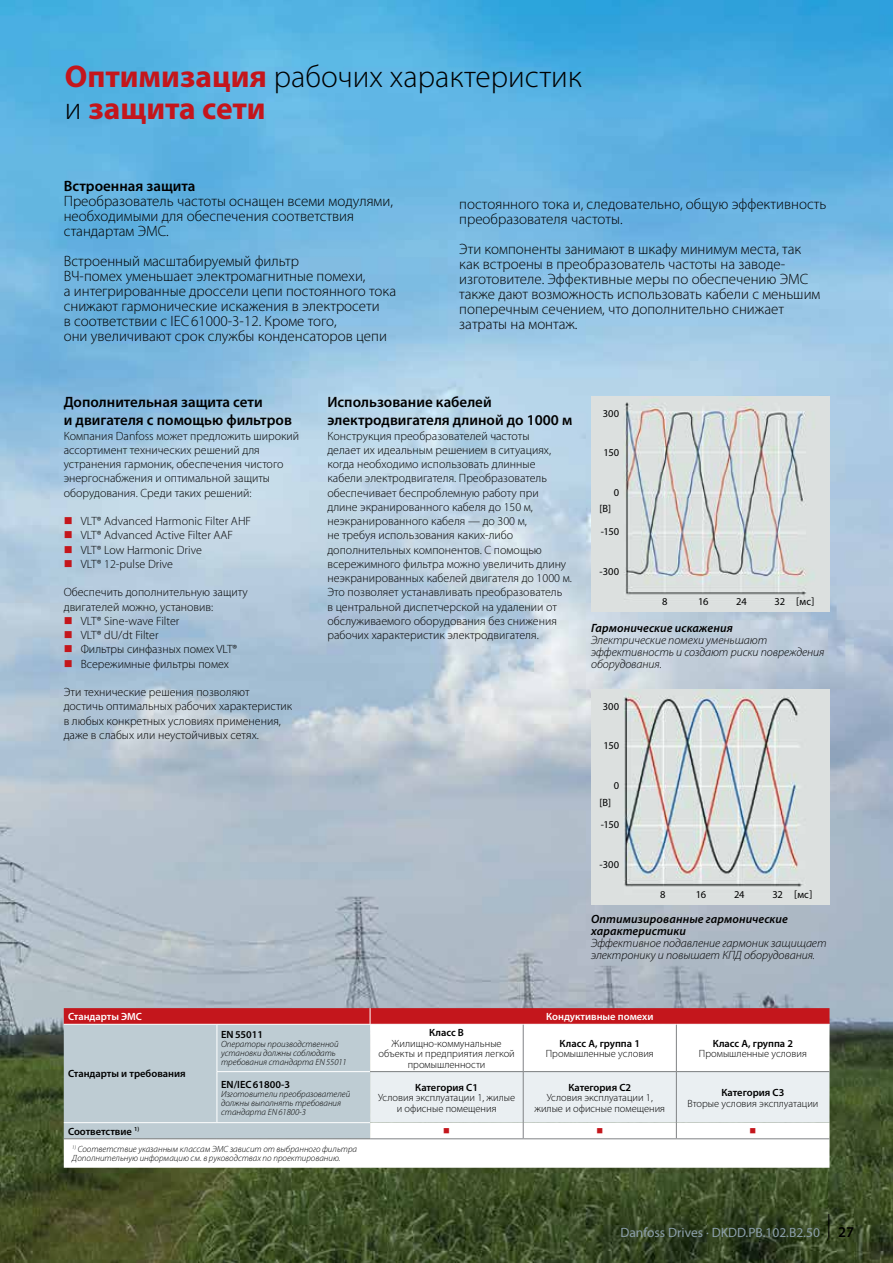
<style>
.page{position:relative;width:893px;height:1263px;background:#fff}
.page>*{position:absolute;margin:0;border:0;box-sizing:border-box;transform-origin:0 0}
.t1{font:700 31.5px/31.5px "Myriad Pro";letter-spacing:-.005em;color:#c4161c}
.t2{font:300 15px/15px "Myriad Pro";color:#000}
.t3{font:600 15px/18px "Myriad Pro";color:#000}
.t4{font:13.5px "Myriad Pro";color:#8b9faa}
.t5{font:300 12px/14.2px "Myriad Pro";color:#000}
.t6{font:italic 300 12px/12px "Myriad Pro";letter-spacing:-.005em;color:#000}
.t7{font:italic 600 12px/12px "Myriad Pro";letter-spacing:.01em;color:#000}
.t8{font:300 10.5px/10.5px "Myriad Pro";color:#000;text-align:center}
.t9{font:600 10.5px "Myriad Pro";color:#000}
.t10{font:10.5px "Myriad Pro";letter-spacing:.005em;color:#000}
.t11{font:600 10.5px "Myriad Pro";color:#fff}
.t12{font:italic 300 9px/9px "Myriad Pro";color:#000}
.t13{font:9px "Wingdings";color:#c4161c}
.s1{font-weight:300;color:#000}
.s2{font-weight:600;font-size:15px;color:#000}
</style>
<div class="page">
<img style="left:0;top:0;width:893px;height:1263px">
<svg style="left:64px;top:1139px;width:765px;height:29px"></svg>
<svg style="left:64px;top:1008px;width:765px;height:130px"></svg>
<hr style="left:64px;top:1138px;width:153px;height:1px;background:#808285">
<hr style="left:217px;top:1138px;width:153px;height:1px;background:#808285">
<hr style="left:370px;top:1138px;width:153px;height:1px;background:#808285">
<hr style="left:523px;top:1138px;width:153px;height:1px;background:#808285">
<hr style="left:676px;top:1138px;width:153px;height:1px;background:#808285">
<hr style="left:217px;top:1072px;width:1px;height:50px;background:#fff">
<hr style="left:64px;top:1122px;width:153px;height:1px;background:#fff">
<hr style="left:217px;top:1122px;width:153px;height:1px;background:#fff">
<img style="left:591px;top:396px;width:238px;height:215px">
<img style="left:591px;top:689px;width:238px;height:216px">
<svg style="left:828px;top:1214px;width:1px;height:25px"></svg>
<svg style="left:65px;top:517px;width:7px;height:7px"></svg>
<svg style="left:65px;top:531px;width:7px;height:7px"></svg>
<svg style="left:65px;top:546px;width:7px;height:7px"></svg>
<svg style="left:65px;top:560px;width:7px;height:7px"></svg>
<svg style="left:65px;top:617px;width:7px;height:7px"></svg>
<svg style="left:65px;top:631px;width:7px;height:7px"></svg>
<svg style="left:65px;top:645px;width:7px;height:7px"></svg>
<svg style="left:65px;top:660px;width:7px;height:7px"></svg>
<h1 class="t1" style="left:65px;top:61px;width:518px">Оптимизация <span class="s1">рабочих характеристик и</span> защита сети</h1>
<p class="t3" style="left:64px;top:177px;width:133px">Встроенная защита</p>
<p class="t2" style="left:64px;top:194px;width:331px">Преобразователь частоты оснащен всеми модулями, необходимыми для обеспечения соответствия стандартам ЭМС.</p>
<p class="t2" style="left:64px;top:254px;width:334px">Встроенный масштабируемый фильтр<br>ВЧ-помех уменьшает электромагнитные помехи,<br>а интегрированные дроссели цепи постоянного тока снижают гармонические искажения в электросети<br>в соответствии с IEC61000-3-12. Кроме того,<br>они увеличивают срок службы конденсаторов цепи</p>
<p class="t2" style="left:459px;top:197px;width:369px">постоянного тока и, следовательно, общую эффективность преобразователя частоты.</p>
<p class="t2" style="left:459px;top:242px;width:363px">Эти компоненты занимают в шкафу минимум места, так как встроены в преобразователь частоты на заводе&shy;изготовителе. Эффективные меры по обеспечению ЭМС также дают возможность использовать кабели с меньшим поперечным сечением, что дополнительно снижает затраты на монтаж.</p>
<p class="t3" style="left:64px;top:393px;width:230px">Дополнительная защита сети<br>и двигателя с помощью фильтров</p>
<p class="t5" style="left:64px;top:429px;width:237px">Компания Danfoss может предложить широкий ассортимент технических решений для устранения гармоник, обеспечения чистого энергоснабжения и оптимальной защиты оборудования. Среди таких решений:</p>
<p class="t5" style="left:81px;top:514px;width:172px">VLT® Advanced Harmonic Filter AHF<br>VLT® Advanced Active Filter AAF<br>VLT® Low Harmonic Drive<br>VLT® 12-pulse Drive</p>
<p class="t5" style="left:64px;top:585px;width:186px">Обеспечить дополнительную защиту</p>
<p class="t5" style="left:64px;top:600px;width:151px">двигателей можно, установив:</p>
<p class="t5" style="left:81px;top:614px;width:100px">VLT® Sine-wave Filter</p>
<p class="t5" style="left:81px;top:628px;width:79px">VLT® dU/dt Filter</p>
<p class="t5" style="left:81px;top:642px;width:158px">Фильтры синфазных помех VLT®</p>
<p class="t5" style="left:81px;top:657px;width:150px">Всережимные фильтры помех</p>
<p class="t5" style="left:64px;top:685px;width:230px">Эти технические решения позволяют достичь оптимальных рабочих характеристик в любых конкретных условиях применения, даже в слабых или неустойчивых сетях.</p>
<p class="t3" style="left:327px;top:393px;width:246px">Использование кабелей электродвигателя длиной до 1000 м</p>
<p class="t5" style="left:327px;top:429px;width:246px">Конструкция преобразователей частоты<br>делает их идеальным решением в ситуациях, когда необходимо использовать длинные кабели электродвигателя. Преобразователь обеспечивает беспроблемную работу при длине экранированного кабеля до 150 м, неэкранированного кабеля — до 300 м,<br>не требуя использования каких-либо дополнительных компонентов. С помощью всережимного фильтра можно увеличить длину неэкранированных кабелей двигателя до 1000 м.<br>Это позволяет устанавливать преобразователь<br>в центральной диспетчерской на удалении от обслуживаемого оборудования без снижения рабочих характеристик электродвигателя.</p>
<p class="t10" style="left:603px;top:407px;width:18px">300</p>
<p class="t10" style="left:604px;top:447px;width:17px">150</p>
<p class="t10" style="left:614px;top:486px;width:7px">0</p>
<p class="t10" style="left:601px;top:526px;width:20px">-150</p>
<p class="t10" style="left:599px;top:565px;width:21px">-300</p>
<p class="t10" style="left:600px;top:503px;width:13px">[B]</p>
<p class="t10" style="left:662px;top:596px;width:7px">8</p>
<p class="t10" style="left:698px;top:596px;width:12px">16</p>
<p class="t10" style="left:736px;top:596px;width:12px">24</p>
<p class="t10" style="left:774px;top:596px;width:41px">32 [мс]</p>
<p class="t7" style="left:591px;top:622px;width:143px">Гармонические искажения</p>
<p class="t6" style="left:591px;top:634px;width:235px">Электрические помехи уменьшают эффективность и создают риски повреждения оборудования.</p>
<p class="t10" style="left:603px;top:700px;width:18px">300</p>
<p class="t10" style="left:604px;top:740px;width:17px">150</p>
<p class="t10" style="left:614px;top:779px;width:7px">0</p>
<p class="t10" style="left:601px;top:819px;width:20px">-150</p>
<p class="t10" style="left:599px;top:858px;width:21px">-300</p>
<p class="t10" style="left:600px;top:796px;width:13px">[B]</p>
<p class="t10" style="left:660px;top:889px;width:7px">8</p>
<p class="t10" style="left:696px;top:889px;width:12px">16</p>
<p class="t10" style="left:734px;top:889px;width:12px">24</p>
<p class="t10" style="left:772px;top:889px;width:41px">32 [мс]</p>
<p class="t7" style="left:591px;top:913px;width:198px">Оптимизированные гармонические характеристики</p>
<p class="t6" style="left:591px;top:937px;width:237px">Эффективное подавление гармоник защищает электронику и повышает КПД оборудования.</p>
<p class="t11" style="left:68px;top:1010px;width:76px">Стандарты ЭМС</p>
<p class="t11" style="left:546px;top:1010px;width:109px">Кондуктивные помехи</p>
<p class="t9" style="left:68px;top:1068px;width:119px">Стандарты и требования</p>
<p class="t9" style="left:221px;top:1029px;width:43px">EN55011</p>
<p class="t12" style="left:221px;top:1040px;width:127px">Операторы производственной установки должны соблюдать требования стандарта EN55011</p>
<p class="t9" style="left:221px;top:1078px;width:70px">EN/IEC61800-3</p>
<p class="t12" style="left:221px;top:1089px;width:131px">Изготовители преобразователей должны выполнять требования стандарта EN61800-3</p>
<p class="t9" style="left:429px;top:1027px;width:36px">Класс B</p>
<p class="t8" style="left:378px;top:1038px;width:138px">Жилищно-коммунальные объекты и предприятия легкой промышленности</p>
<p class="t9" style="left:560px;top:1037px;width:82px">Класс A, группа 1</p>
<p class="t8" style="left:546px;top:1048px;width:109px">Промышленные условия</p>
<p class="t9" style="left:415px;top:1081px;width:64px">Категория C1</p>
<p class="t8" style="left:378px;top:1093px;width:139px">Условия эксплуатации 1, жилые и офисные помещения</p>
<p class="t9" style="left:568px;top:1081px;width:64px">Категория C2</p>
<p class="t8" style="left:534px;top:1093px;width:132px">Условия эксплуатации 1, жилые и офисные помещения</p>
<p class="t9" style="left:713px;top:1037px;width:82px">Класс A, группа 2</p>
<p class="t8" style="left:699px;top:1048px;width:109px">Промышленные условия</p>
<p class="t9" style="left:721px;top:1087px;width:64px">Категория С3</p>
<p class="t8" style="left:687px;top:1098px;width:132px">Вторые условия эксплуатации</p>
<p class="t9" style="left:68px;top:1125px;width:73px">Соответствие <sup>1)</sup></p>
<p class="t13" style="left:443px;top:1126px;width:7px">■</p>
<p class="t13" style="left:596px;top:1126px;width:7px">■</p>
<p class="t13" style="left:750px;top:1126px;width:7px">■</p>
<p class="t12" style="left:72px;top:1145px;width:286px"><sup>1)</sup> Соответствие указанным классам ЭМС зависит от выбранного фильтра<br>Дополнительную информацию см. в руководствах по проектированию.</p>
<p class="t4" style="left:620px;top:1225px;width:235px">Danfoss Drives · DKDD.PB.102.B2.50 <span class="s2">27</span></p>
</div>
